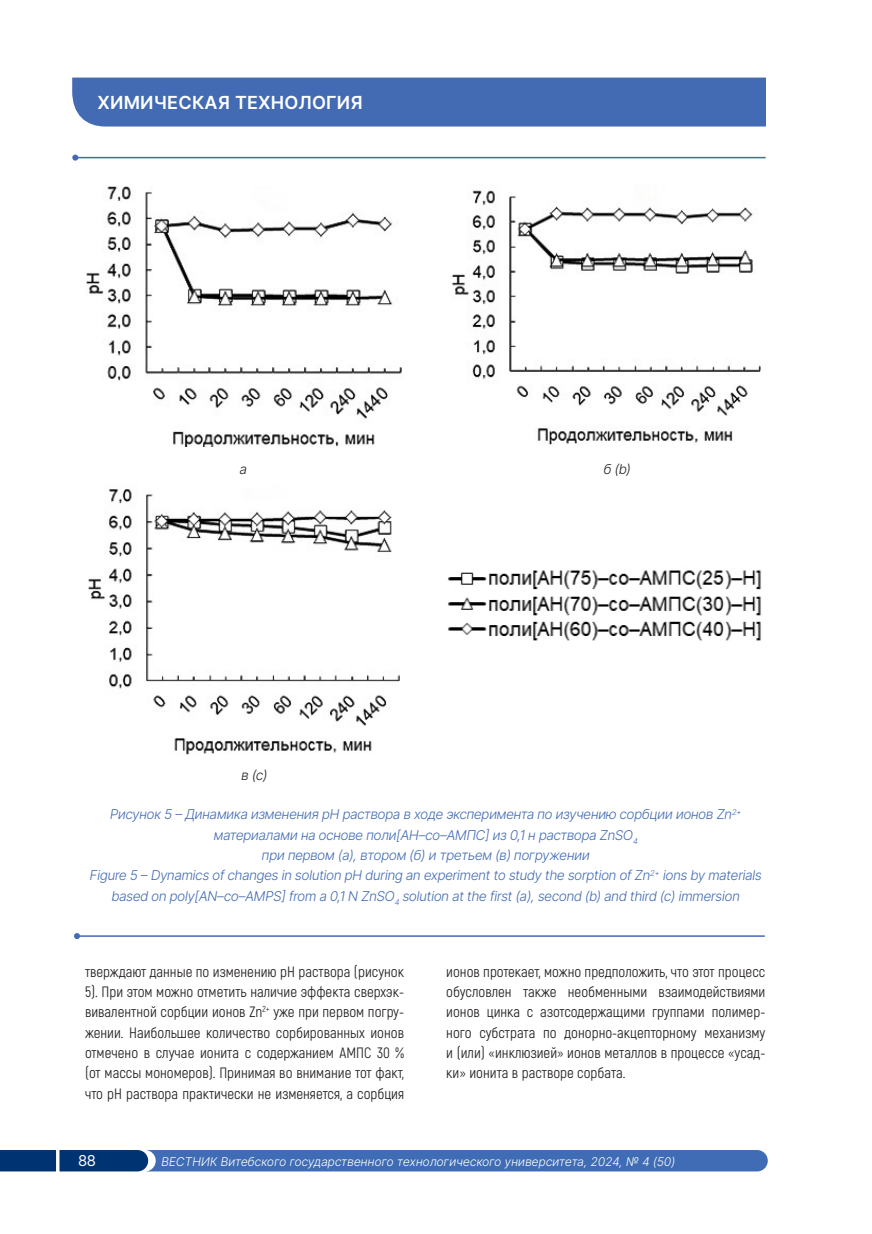
<style>
.page{position:relative;width:872px;height:1234px;background:#fff}
.page>*{position:absolute;margin:0;border:0;box-sizing:border-box;transform-origin:0 0}
.t1{font:600 18px "Inter Tight";letter-spacing:.05em;color:#fff}
.Основной_текст{font:15px/20.2px "Akrobat";color:#231f20;text-align:justify}
.t2{font:15px "Inter Tight";color:#fff}
.рисунки{font:italic 300 13.5px/20.2px "Inter Tight";color:#426bb3;text-align:center}
.рисунки-2{font:italic 300 13.5px "Inter Tight";color:#231f20}
.t3{font:italic 300 12px "Inter Tight";letter-spacing:.025em;color:#fff}
</style>
<div class="page">
<svg style="left:0;top:1150px;width:767px;height:21px;background:#3663a9"></svg>
<div style="left:72px;top:78px;width:693px;height:48px;background:#426bb3"></div>
<hr style="left:75px;top:157px;width:690px;height:1px;background:#426bb3">
<svg style="left:72px;top:154px;width:6px;height:6px"></svg>
<hr style="left:77px;top:935px;width:688px;height:1px;background:#426bb3">
<svg style="left:74px;top:933px;width:6px;height:5px"></svg>
<img style="left:86px;top:186px;width:316px;height:260px">
<img style="left:452px;top:190px;width:309px;height:255px">
<img style="left:88px;top:489px;width:312px;height:266px">
<img style="left:448px;top:570px;width:313px;height:71px">
<p class="t1" style="left:98px;top:89px;width:266px">ХИМИЧЕСКАЯ ТЕХНОЛОГИЯ</p>
<p class="рисунки-2" style="left:240px;top:459px;width:9px">а</p>
<p class="рисунки-2" style="left:604px;top:459px;width:28px">б (b)</p>
<p class="рисунки-2" style="left:242px;top:764px;width:27px">в (c)</p>
<p class="рисунки" style="left:110px;top:803px;width:633px">Рисунок 5 – Динамика изменения рН раствора в ходе эксперимента по изучению сорбции ионов Zn<sup>2+ </sup>материалами на основе поли[АН–со–АМПС] из 0,1 н раствора ZnSO<sub>4<br></sub>при первом (а), втором (б) и третьем (в) погружении</p>
<p class="рисунки" style="left:90px;top:864px;width:673px">Figure 5 – Dynamics of changes in solution pH during an experiment to study the sorption of Zn<sup>2+</sup> ions by materials based on poly[AN–co–AMPS] from a 0,1 N ZnSO<sub>4</sub> solution at the first (a), second (b) and third (c) immersion</p>
<p class="Основной_текст" style="left:85px;top:961px;width:320px">тверждают данные по изменению рН раствора (рисунок 5). При этом можно отметить наличие эффекта сверхэк&shy;вивалентной сорбции ионов Zn<sup>2+</sup> уже при первом погру&shy;жении. Наибольшее количество сорбированных ионов отмечено в случае ионита с содержанием АМПС 30 % (от массы мономеров). Принимая во внимание тот факт, что рН раствора практически не изменяется, а сорбция</p>
<p class="Основной_текст" style="left:446px;top:961px;width:320px">ионов протекает, можно предположить, что этот процесс обусловлен также необменными взаимодействиями ионов цинка с азотсодержащими группами полимер&shy;ного субстрата по донорно-акцепторному механизму и (или) «инклюзией» ионов металлов в процессе «усад&shy;ки» ионита в растворе сорбата.</p>
<p class="t2" style="left:79px;top:1148px;width:18px">88</p>
<p class="t3" style="left:161px;top:1151px;width:515px">ВЕСТНИК Витебского государственного технологического университета, 2024, № 4 (50)</p>
</div>
